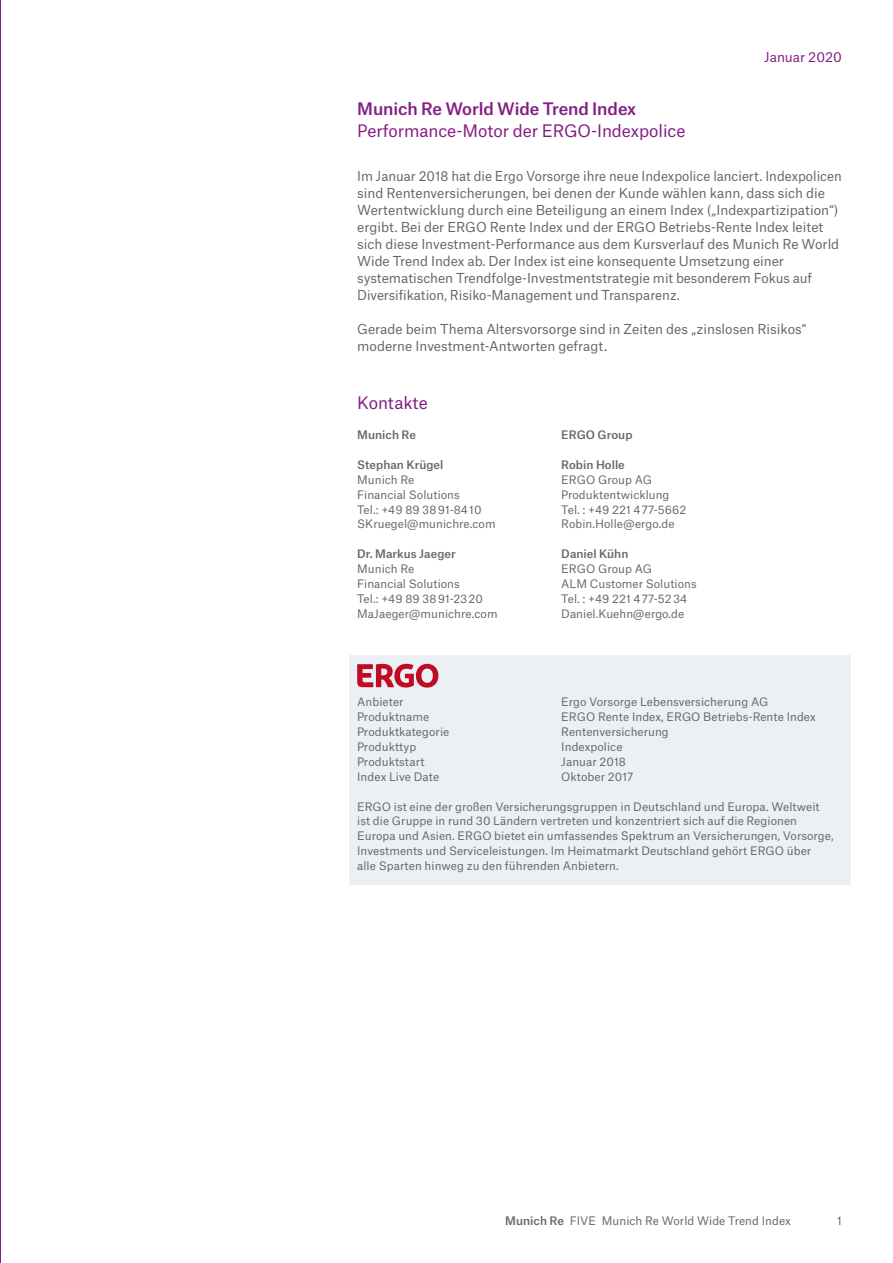
<style>
.page{position:relative;width:893px;height:1263px;background:#fff}
.page>*{position:absolute;margin:0;border:0;box-sizing:border-box;transform-origin:0 0}
.t1{font:16.5px "Munich Re";letter-spacing:-.005em;color:#831f82}
.t2{font:500 16.5px "Munich Re";letter-spacing:-.005em;color:#831f82}
.t3{font:13.2px/17px "Munich Re";color:#626a6e}
.t4{font:13.2px "Munich Re";color:#831f82}
.t5{font:11.25px/14.9px "Munich Re";letter-spacing:.005em;color:#626a6e}
.t6{font:500 11.25px "Munich Re";letter-spacing:.005em;color:#626a6e}
.s1{font-weight:500}
</style>
<div class="page">
<div style="left:349px;top:655px;width:501px;height:230px;background:#ebf0f4"></div>
<svg style="left:357px;top:664px;width:81px;height:23px"></svg>
<p class="t4" style="left:764px;top:46px;width:79px">Januar 2020</p>
<h1 class="t2" style="left:357px;top:96px;width:281px">Munich Re World Wide Trend Index</h1>
<h1 class="t1" style="left:357px;top:117px;width:330px">Performance-Motor der ERGO-Indexpolice</h1>
<p class="t3" style="left:357px;top:166px;width:486px">Im Januar 2018 hat die Ergo Vorsorge ihre neue Indexpolice lanciert. Indexpolicen sind Rentenversicherungen, bei denen der Kunde wählen kann, dass sich die Wertentwicklung durch eine Beteiligung an einem Index („Indexpartizipation“) ergibt. Bei der ERGO Rente Index und der ERGO Betriebs-Rente Index leitet sich diese Investment-Performance aus dem Kursverlauf des Munich Re World Wide Trend Index ab. Der Index ist eine konsequente Umsetzung einer systematischen Trendfolge-Investmentstrategie mit besonderem Fokus auf Diversifikation, Risiko-Management und Transparenz.</p>
<p class="t3" style="left:357px;top:319px;width:451px">Gerade beim Thema Altersvorsorge sind in Zeiten des „zinslosen Risikos“ moderne Investment-Antworten gefragt.</p>
<h1 class="t1" style="left:357px;top:390px;width:72px">Kontakte</h1>
<p class="t6" style="left:357px;top:426px;width:60px">Munich Re</p>
<p class="t6" style="left:357px;top:455px;width:88px">Stephan Krügel</p>
<p class="t5" style="left:357px;top:471px;width:140px">Munich Re<br>Financial Solutions<br>Tel.: +49 89 38 91-84 10<br>SKruegel@munichre.com</p>
<p class="t6" style="left:357px;top:545px;width:100px">Dr. Markus Jaeger</p>
<p class="t5" style="left:357px;top:560px;width:142px">Munich Re<br>Financial Solutions<br>Tel.: +49 89 38 91-23 20<br>MaJaeger@munichre.com</p>
<p class="t6" style="left:561px;top:426px;width:73px">ERGO Group</p>
<p class="t6" style="left:561px;top:455px;width:65px">Robin Holle</p>
<p class="t5" style="left:561px;top:471px;width:127px">ERGO Group AG<br>Produktentwicklung<br>Tel. : +49 221 4 77-5662<br>Robin.Holle@ergo.de</p>
<p class="t6" style="left:561px;top:545px;width:69px">Daniel Kühn</p>
<p class="t5" style="left:561px;top:560px;width:137px">ERGO Group AG<br>ALM Customer Solutions<br>Tel. : +49 221 4 77-52 34<br>Daniel.Kuehn@ergo.de</p>
<p class="t5" style="left:357px;top:693px;width:48px">Anbieter</p>
<p class="t5" style="left:561px;top:693px;width:209px">Ergo Vorsorge Lebensversicherung AG</p>
<p class="t5" style="left:357px;top:708px;width:73px">Produktname</p>
<p class="t5" style="left:561px;top:708px;width:256px">ERGO Rente Index, ERGO Betriebs-Rente Index</p>
<p class="t5" style="left:357px;top:723px;width:94px">Produktkategorie</p>
<p class="t5" style="left:561px;top:723px;width:109px">Rentenversicherung</p>
<p class="t5" style="left:357px;top:738px;width:61px">Produkttyp</p>
<p class="t5" style="left:561px;top:738px;width:63px">Indexpolice</p>
<p class="t5" style="left:357px;top:753px;width:69px">Produktstart</p>
<p class="t5" style="left:561px;top:753px;width:66px">Januar 2018</p>
<p class="t5" style="left:357px;top:768px;width:84px">Index Live Date</p>
<p class="t5" style="left:561px;top:768px;width:73px">Oktober 2017</p>
<p class="t5" style="left:357px;top:798px;width:478px">ERGO ist eine der großen Versicherungsgruppen in Deutschland und Europa. Weltweit ist die Gruppe in rund 30 Ländern vertreten und konzentriert sich auf die Regionen Europa und Asien. ERGO bietet ein umfassendes Spektrum an Versicherungen, Vorsorge, Investments und Serviceleistungen. Im Heimatmarkt Deutschland gehört ERGO über<br>alle Sparten hinweg zu den führenden Anbietern.</p>
<p class="t5" style="left:505px;top:1212px;width:287px"><span class="s1">Munich Re</span> FIVE Munich Re World Wide Trend Index</p>
<p class="t5" style="left:837px;top:1212px;width:6px">1</p>
</div>
